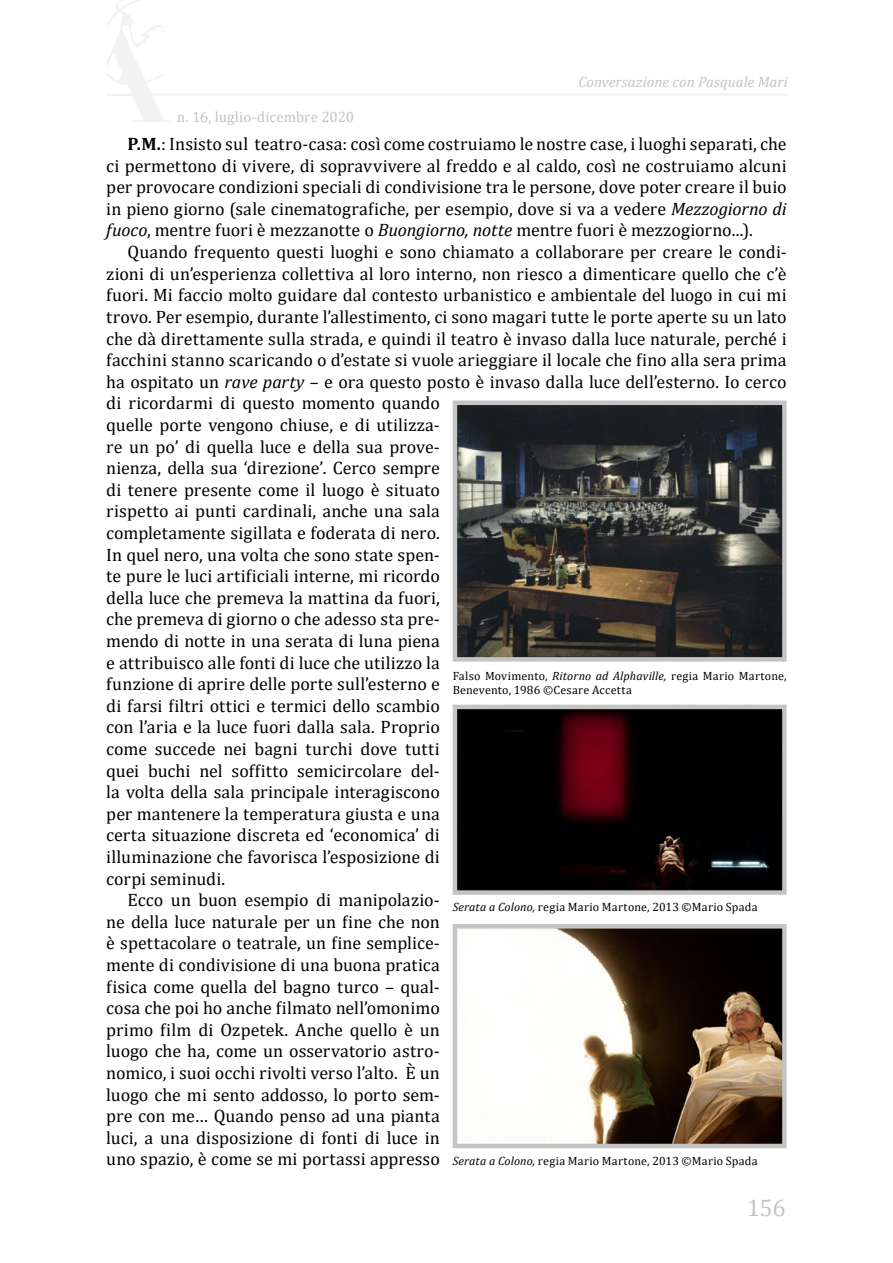
<style>
.page{position:relative;width:893px;height:1263px;background:#fff}
.page>*{position:absolute;margin:0;border:0;box-sizing:border-box;transform-origin:0 0}
.t1{font:24px "Cambria";color:#c4c4c4}
.t2{font:18px/21.6px "Cambria";letter-spacing:.005em;color:#000;text-align:justify}
.t3{font:italic 15px "Cambria";letter-spacing:-.005em;color:#c4c4c4}
.t4{font:15px "Cambria";color:#c4c4c4}
.t5{font:12px/14.4px "Cambria";letter-spacing:.02em;color:#000}
.s1{font-weight:700}
.s2{font-style:italic}
</style>
<div class="page">
<svg style="left:107px;top:0;width:64px;height:122px"></svg>
<hr style="left:131px;top:93px;width:657px;height:3px;background:#f2f3f3">
<img style="left:458px;top:405px;width:324px;height:252px">
<div style="left:453px;top:400px;width:334px;height:262px;border:4px solid #c4c4c4"></div>
<img style="left:458px;top:710px;width:324px;height:180px">
<div style="left:453px;top:705px;width:334px;height:190px;border:4px solid #c4c4c4"></div>
<img style="left:532px;top:929px;width:250px;height:214px">
<div style="left:453px;top:924px;width:334px;height:224px;border:4px solid #c4c4c4"></div>
<p class="t3" style="left:578px;top:71px;width:211px">Conversazione con Pasquale Mari</p>
<p class="t4" style="left:177px;top:108px;width:179px">n. 16, luglio-dicembre 2020</p>
<p class="t2" style="left:106px;top:133px;width:682px;text-indent:21px"><span class="s1">P.M.</span>: Insisto sul teatro-casa: così come costruiamo le nostre case, i luoghi separati, che ci permettono di vivere, di sopravvivere al freddo e al caldo, così ne costruiamo alcuni per provocare condizioni speciali di condivisione tra le persone, dove poter creare il buio in pieno giorno (sale cinematografiche, per esempio, dove si va a vedere <span class="s2">Mezzogiorno di fuoco</span>, mentre fuori è mezzanotte o <span class="s2">Buongiorno, notte</span> mentre fuori è mezzogiorno...).</p>
<p class="t2" style="left:128px;top:241px;width:661px">Quando frequento questi luoghi e sono chiamato a collaborare per creare le condi-</p>
<p class="t2" style="left:106px;top:263px;width:682px">zioni di un’esperienza collettiva al loro interno, non riesco a dimenticare quello che c’è</p>
<p class="t2" style="left:106px;top:284px;width:682px">fuori. Mi faccio molto guidare dal contesto urbanistico e ambientale del luogo in cui mi</p>
<p class="t2" style="left:106px;top:306px;width:682px">trovo. Per esempio, durante l’allestimento, ci sono magari tutte le porte aperte su un lato</p>
<p class="t2" style="left:106px;top:327px;width:682px">che dà direttamente sulla strada, e quindi il teatro è invaso dalla luce naturale, perché i</p>
<p class="t2" style="left:106px;top:349px;width:682px">facchini stanno scaricando o d’estate si vuole arieggiare il locale che fino alla sera prima</p>
<p class="t2" style="left:106px;top:371px;width:682px">ha ospitato un <span class="s2">rave party</span> – e ora questo posto è invaso dalla luce dell’esterno. Io cerco</p>
<p class="t2" style="left:106px;top:392px;width:335px">di ricordarmi di questo momento quando</p>
<p class="t2" style="left:106px;top:414px;width:335px">quelle porte vengono chiuse, e di utilizza-</p>
<p class="t2" style="left:106px;top:435px;width:335px">re un po’ di quella luce e della sua prove-</p>
<p class="t2" style="left:106px;top:457px;width:335px">nienza, della sua ‘direzione’. Cerco sempre</p>
<p class="t2" style="left:106px;top:479px;width:335px">di tenere presente come il luogo è situato</p>
<p class="t2" style="left:106px;top:500px;width:335px">rispetto ai punti cardinali, anche una sala</p>
<p class="t2" style="left:106px;top:522px;width:335px">completamente sigillata e foderata di nero.</p>
<p class="t2" style="left:106px;top:543px;width:335px">In quel nero, una volta che sono state spen-</p>
<p class="t2" style="left:106px;top:565px;width:335px">te pure le luci artificiali interne, mi ricordo</p>
<p class="t2" style="left:106px;top:587px;width:335px">della luce che premeva la mattina da fuori,</p>
<p class="t2" style="left:106px;top:608px;width:335px">che premeva di giorno o che adesso sta pre-</p>
<p class="t2" style="left:106px;top:630px;width:335px">mendo di notte in una serata di luna piena</p>
<p class="t2" style="left:106px;top:651px;width:335px">e attribuisco alle fonti di luce che utilizzo la</p>
<p class="t2" style="left:106px;top:673px;width:335px">funzione di aprire delle porte sull’esterno e</p>
<p class="t2" style="left:106px;top:695px;width:335px">di farsi filtri ottici e termici dello scambio</p>
<p class="t2" style="left:106px;top:716px;width:335px">con l’aria e la luce fuori dalla sala. Proprio</p>
<p class="t2" style="left:106px;top:738px;width:335px">come succede nei bagni turchi dove tutti</p>
<p class="t2" style="left:106px;top:759px;width:335px">quei buchi nel soffitto semicircolare del-</p>
<p class="t2" style="left:106px;top:781px;width:335px">la volta della sala principale interagiscono</p>
<p class="t2" style="left:106px;top:803px;width:335px">per mantenere la temperatura giusta e una</p>
<p class="t2" style="left:106px;top:824px;width:335px">certa situazione discreta ed ‘economica’ di</p>
<p class="t2" style="left:106px;top:846px;width:335px">illuminazione che favorisca l’esposizione di</p>
<p class="t2" style="left:106px;top:867px;width:121px">corpi seminudi.</p>
<p class="t2" style="left:128px;top:889px;width:314px">Ecco un buon esempio di manipolazio-</p>
<p class="t2" style="left:106px;top:911px;width:335px">ne della luce naturale per un fine che non</p>
<p class="t2" style="left:106px;top:932px;width:335px">è spettacolare o teatrale, un fine semplice-</p>
<p class="t2" style="left:106px;top:954px;width:335px">mente di condivisione di una buona pratica</p>
<p class="t2" style="left:106px;top:975px;width:335px">fisica come quella del bagno turco – qual-</p>
<p class="t2" style="left:106px;top:997px;width:335px">cosa che poi ho anche filmato nell’omonimo</p>
<p class="t2" style="left:106px;top:1019px;width:335px">primo film di Ozpetek. Anche quello è un</p>
<p class="t2" style="left:106px;top:1040px;width:335px">luogo che ha, come un osservatorio astro-</p>
<p class="t2" style="left:106px;top:1062px;width:335px">nomico, i suoi occhi rivolti verso l’alto. È un</p>
<p class="t2" style="left:106px;top:1083px;width:335px">luogo che mi sento addosso, lo porto sem-</p>
<p class="t2" style="left:106px;top:1105px;width:335px">pre con me… Quando penso ad una pianta</p>
<p class="t2" style="left:106px;top:1127px;width:335px">luci, a una disposizione di fonti di luce in</p>
<p class="t2" style="left:106px;top:1148px;width:335px">uno spazio, è come se mi portassi appresso</p>
<p class="t5" style="left:453px;top:668px;width:335px">Falso Movimento, <span class="s2">Ritorno ad Alphaville,</span> regia Mario Martone,<br>Benevento, 1986 ©Cesare Accetta</p>
<p class="t5" style="left:453px;top:900px;width:306px"><span class="s2">Serata a Colono,</span> regia Mario Martone, 2013 ©Mario Spada</p>
<p class="t5" style="left:453px;top:1154px;width:306px"><span class="s2">Serata a Colono,</span> regia Mario Martone, 2013 ©Mario Spada</p>
<h1 class="t1" style="left:747px;top:1193px;width:41px">156</h1>
</div>
